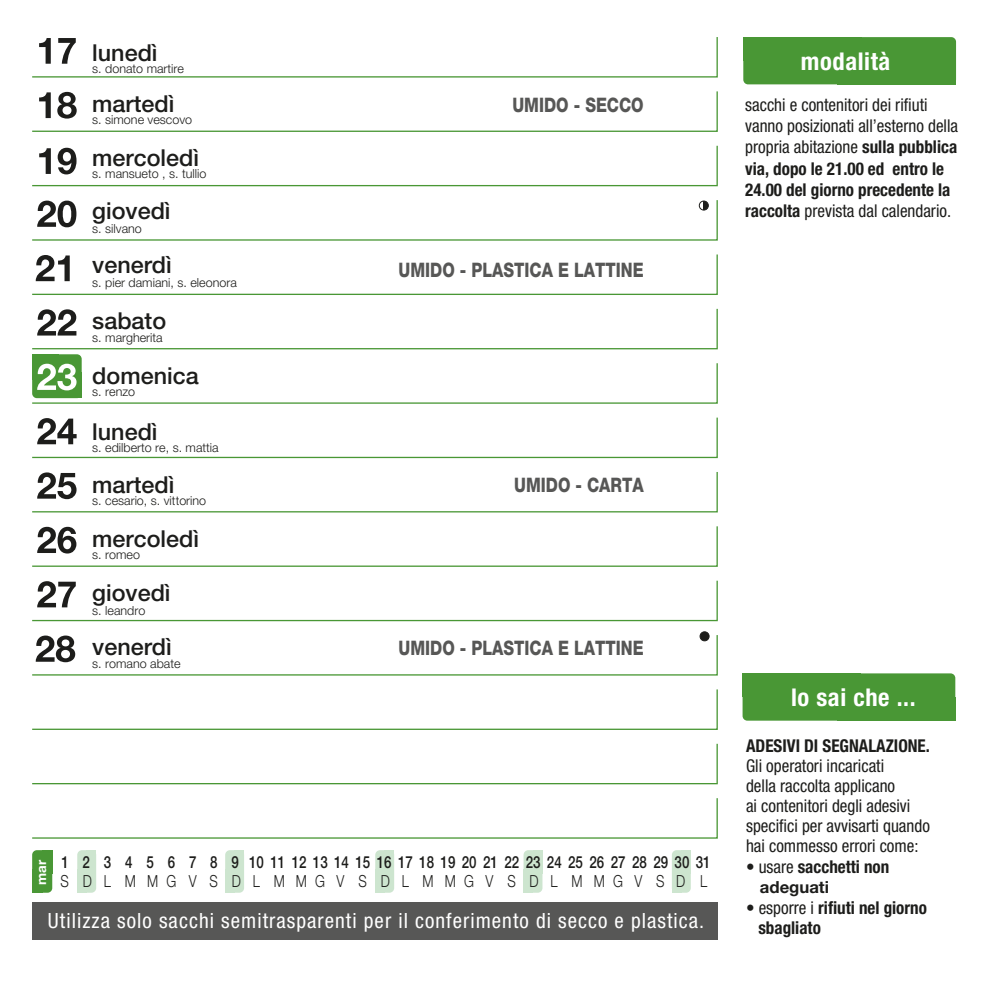
<style>
.page{position:relative;width:991px;height:992px;background:#fff}
.page>*{position:absolute;margin:0;border:0;box-sizing:border-box;transform-origin:0 0}
.t1{font:700 condensed 24.5px "Helvetica Neue LT Std";letter-spacing:.025em;color:#fff}
.t2{font:500 23.28px/50.8px "Helvetica Neue LT Std";color:#1d1d1b}
.t3{font:condensed 21px "Helvetica Neue LT Std";letter-spacing:.05em;color:#fff}
.t4{font:800 19.95px "Helvetica Neue LT Std";color:#575756;scale:.8 1}
.t5{font:condensed 17.68px/21.2px "Helvetica Neue LT Std";color:#1d1d1b}
.t6{font:700 condensed 17.68px/19.9px "Helvetica Neue LT Std";color:#1d1d1b}
.t7{font:500 16.62px "Helvetica Neue LT Std";color:#1d1d1b;scale:.8 1}
.t8{font:300 16.62px "Helvetica Neue LT Std";color:#1d1d1b;scale:.8 1}
.t9{font:700 16.62px "Helvetica Neue LT Std";color:#1d1d1b}
.t10{font:700 13.3px "Helvetica Neue LT Std";color:#fff}
.t11{font:300 12.42px "Helvetica Neue";color:#1d1d1b}
.s1{font-weight:700}
.s2{font-weight:400}
</style>
<div class="page">
<div style="left:77px;top:850px;width:19px;height:42px;background:#cde5cf;border-radius:5px"></div>
<div style="left:77px;top:869px;width:10px;height:23px;background:#cde5cf"></div>
<div style="left:87px;top:850px;width:9px;height:23px;background:#cde5cf"></div>
<div style="left:225px;top:850px;width:19px;height:42px;background:#cde5cf;border-radius:5px"></div>
<div style="left:225px;top:869px;width:9px;height:23px;background:#cde5cf"></div>
<div style="left:234px;top:850px;width:10px;height:23px;background:#cde5cf"></div>
<div style="left:375px;top:850px;width:19px;height:42px;background:#cde5cf;border-radius:5px"></div>
<div style="left:375px;top:869px;width:9px;height:23px;background:#cde5cf"></div>
<div style="left:384px;top:850px;width:10px;height:23px;background:#cde5cf"></div>
<div style="left:523px;top:850px;width:19px;height:42px;background:#cde5cf;border-radius:5px"></div>
<div style="left:523px;top:869px;width:10px;height:23px;background:#cde5cf"></div>
<div style="left:533px;top:850px;width:9px;height:23px;background:#cde5cf"></div>
<div style="left:671px;top:850px;width:19px;height:42px;background:#cde5cf;border-radius:5px"></div>
<div style="left:671px;top:869px;width:10px;height:23px;background:#cde5cf"></div>
<div style="left:681px;top:850px;width:9px;height:23px;background:#cde5cf"></div>
<svg style="left:32px;top:689px;width:686px;height:41px"></svg>
<svg style="left:32px;top:743px;width:686px;height:42px"></svg>
<svg style="left:32px;top:798px;width:686px;height:41px"></svg>
<div style="left:32px;top:354px;width:50px;height:44px;background:#499735;border-radius:5px"></div>
<div style="left:32px;top:354px;width:26px;height:26px;background:#499735"></div>
<svg style="left:32px;top:254px;width:686px;height:41px"></svg>
<div style="left:32px;top:850px;width:20px;height:42px;background:#499735;border-radius:5px"></div>
<div style="left:32px;top:869px;width:10px;height:23px;background:#499735"></div>
<div style="left:42px;top:850px;width:10px;height:23px;background:#499735"></div>
<svg style="left:32px;top:580px;width:686px;height:42px"></svg>
<svg style="left:32px;top:526px;width:686px;height:41px"></svg>
<svg style="left:32px;top:472px;width:686px;height:41px"></svg>
<svg style="left:32px;top:417px;width:686px;height:42px"></svg>
<svg style="left:32px;top:362px;width:686px;height:42px"></svg>
<svg style="left:32px;top:308px;width:686px;height:42px"></svg>
<svg style="left:32px;top:200px;width:686px;height:41px"></svg>
<svg style="left:32px;top:91px;width:686px;height:41px"></svg>
<svg style="left:32px;top:37px;width:686px;height:41px"></svg>
<div style="left:700px;top:442px;width:9px;height:9px;background:#fff;border-radius:50%"></div>
<div style="left:700px;top:631px;width:9px;height:9px;background:#c5c5c4;border-radius:50%"></div>
<div style="left:699px;top:631px;width:10px;height:10px;border:1px solid #1d1d1b;border-radius:50%"></div>
<div style="left:32px;top:901px;width:685px;height:38px;background:#575756"></div>
<svg style="left:32px;top:633px;width:686px;height:43px"></svg>
<div style="left:742px;top:673px;width:213px;height:47px;background:#499735;border-radius:5px"></div>
<div style="left:742px;top:673px;width:118px;height:24px;background:#499735"></div>
<div style="left:837px;top:697px;width:118px;height:23px;background:#499735"></div>
<svg style="left:32px;top:145px;width:686px;height:42px"></svg>
<div style="left:703px;top:201px;width:5px;height:9px;background:#1d1d1b"></div>
<div style="left:699px;top:201px;width:9px;height:9px;border:1px solid #1d1d1b;border-radius:50%"></div>
<div style="left:743px;top:37px;width:212px;height:47px;background:#499735;border-radius:5px"></div>
<div style="left:743px;top:37px;width:118px;height:24px;background:#499735"></div>
<div style="left:837px;top:61px;width:118px;height:23px;background:#499735"></div>
<h2 class="t2" style="left:92px;top:27px;width:84px">lunedì martedì</h2>
<h2 class="t2" style="left:92px;top:132px;width:108px">mercoledì</h2>
<h2 class="t2" style="left:92px;top:185px;width:80px">giovedì</h2>
<h2 class="t2" style="left:92px;top:239px;width:81px">venerdì</h2>
<h2 class="t2" style="left:92px;top:295px;width:75px">sabato</h2>
<p class="t11" style="left:92px;top:61px;width:93px">s. donato martire</p>
<p class="t11" style="left:92px;top:112px;width:101px">s. simone vescovo</p>
<p class="t11" style="left:92px;top:166px;width:116px">s. mansueto , s. tullio</p>
<p class="t11" style="left:92px;top:221px;width:51px">s. silvano</p>
<p class="t11" style="left:92px;top:275px;width:146px">s. pier damiani, s. eleonora</p>
<p class="t11" style="left:92px;top:329px;width:72px">s. margherita</p>
<h2 class="t2" style="left:92px;top:350px;width:108px">domenica</h2>
<h2 class="t2" style="left:92px;top:406px;width:67px">lunedì</h2>
<h2 class="t2" style="left:92px;top:458px;width:84px">martedì</h2>
<h2 class="t2" style="left:92px;top:513px;width:108px">mercoledì</h2>
<p class="t11" style="left:92px;top:384px;width:44px">s. renzo</p>
<p class="t11" style="left:92px;top:440px;width:128px">s. edilberto re, s. mattia</p>
<p class="t11" style="left:92px;top:492px;width:115px">s. cesario, s. vittorino</p>
<p class="t11" style="left:92px;top:547px;width:49px">s. romeo</p>
<h2 class="t2" style="left:92px;top:566px;width:80px">giovedì</h2>
<p class="t11" style="left:92px;top:603px;width:55px">s. leandro</p>
<h2 class="t2" style="left:92px;top:621px;width:81px">venerdì</h2>
<p class="t11" style="left:92px;top:655px;width:90px">s. romano abate</p>
<p class="t4" style="left:512px;top:93px;width:166px">UMIDO - SECCO</p>
<p class="t4" style="left:398px;top:258px;width:308px">UMIDO - PLASTICA E LATTINE</p>
<p class="t4" style="left:514px;top:473px;width:163px">UMIDO - CARTA</p>
<p class="t4" style="left:398px;top:635px;width:308px">UMIDO - PLASTICA E LATTINE</p>
<p class="t7" style="left:249px;top:851px;width:578px">10 11 12 13 14 15 16 17 18 19 20 21 22 23 24 25 26 27 28 29 30 31</p>
<p class="t7" style="left:61px;top:851px;width:90px">1234</p>
<p class="t8" style="left:61px;top:871px;width:12px">S</p>
<p class="t7" style="left:168px;top:851px;width:11px">6</p>
<p class="t7" style="left:210px;top:851px;width:11px">8</p>
<p class="t7" style="left:231px;top:851px;width:11px">9</p>
<p class="t7" style="left:146px;top:851px;width:11px">5</p>
<p class="t7" style="left:189px;top:851px;width:11px">7</p>
<p class="t10" style="left:33px;top:884px;width:26px;rotate:-90deg">mar</p>
<p class="t8" style="left:571px;top:871px;width:15px">M</p>
<p class="t8" style="left:593px;top:871px;width:15px">M</p>
<p class="t8" style="left:613px;top:871px;width:14px">G</p>
<p class="t3" style="left:48px;top:908px;width:657px">Utilizza solo sacchi semitrasparenti per il conferimento di secco e plastica.</p>
<p class="t8" style="left:507px;top:871px;width:12px">S</p>
<p class="t8" style="left:656px;top:871px;width:12px">S</p>
<p class="t8" style="left:401px;top:871px;width:10px">L</p>
<p class="t8" style="left:422px;top:871px;width:15px">M</p>
<p class="t8" style="left:445px;top:871px;width:15px">M</p>
<p class="t8" style="left:464px;top:871px;width:14px">G</p>
<p class="t8" style="left:485px;top:871px;width:11px">V</p>
<p class="t8" style="left:634px;top:871px;width:11px">V</p>
<p class="t8" style="left:189px;top:871px;width:11px">V</p>
<p class="t8" style="left:209px;top:871px;width:12px">S</p>
<p class="t8" style="left:232px;top:871px;width:13px">D</p>
<p class="t8" style="left:253px;top:871px;width:10px">L</p>
<p class="t8" style="left:274px;top:871px;width:15px">M</p>
<p class="t8" style="left:296px;top:871px;width:15px">M</p>
<p class="t8" style="left:315px;top:871px;width:14px">G</p>
<p class="t8" style="left:336px;top:871px;width:11px">V</p>
<p class="t8" style="left:358px;top:871px;width:12px">S</p>
<p class="t8" style="left:380px;top:871px;width:13px">D</p>
<p class="t8" style="left:676px;top:871px;width:13px">D</p>
<p class="t8" style="left:166px;top:871px;width:14px">G</p>
<p class="t8" style="left:529px;top:871px;width:13px">D</p>
<p class="t8" style="left:550px;top:871px;width:10px">L</p>
<p class="t8" style="left:700px;top:871px;width:10px">L</p>
<p class="t8" style="left:83px;top:871px;width:13px">D</p>
<p class="t8" style="left:104px;top:871px;width:10px">L</p>
<p class="t8" style="left:125px;top:871px;width:15px">M</p>
<p class="t8" style="left:147px;top:871px;width:15px">M</p>
<h1 class="t1" style="left:800px;top:46px;width:91px">modalità</h1>
<p class="t5" style="left:745px;top:94px;width:214px">sacchi e contenitori dei rifiuti vanno posizionati all’esterno della propria abitazione <span class="s1">sulla pubblica via, dopo le 21.00 ed entro le 24.00 del giorno precedente la raccolta</span> prevista dal calendario.</p>
<h1 class="t1" style="left:791px;top:682px;width:126px">lo sai che ...</h1>
<p class="t6" style="left:746px;top:735px;width:185px">ADESIVI DI SEGNALAZIONE.</p>
<p class="t5" style="left:746px;top:755px;width:166px;line-height:19.9px">Gli operatori incaricati della raccolta applicano ai contenitori degli adesivi</p>
<p class="t5" style="left:746px;top:835px;width:174px">hai commesso errori come:</p>
<p class="t6" style="left:746px;top:856px;width:145px"><span class="s2">• usare</span> sacchetti non</p>
<p class="t9" style="left:759px;top:877px;width:71px">adeguati</p>
<p class="t6" style="left:758px;top:897px;width:170px;text-indent:-12px"><span class="s2">• esporre i</span> rifiuti nel giorno sbagliato</p>
<p class="t5" style="left:746px;top:814px;width:185px">specifici per avvisarti quando</p>
</div>
